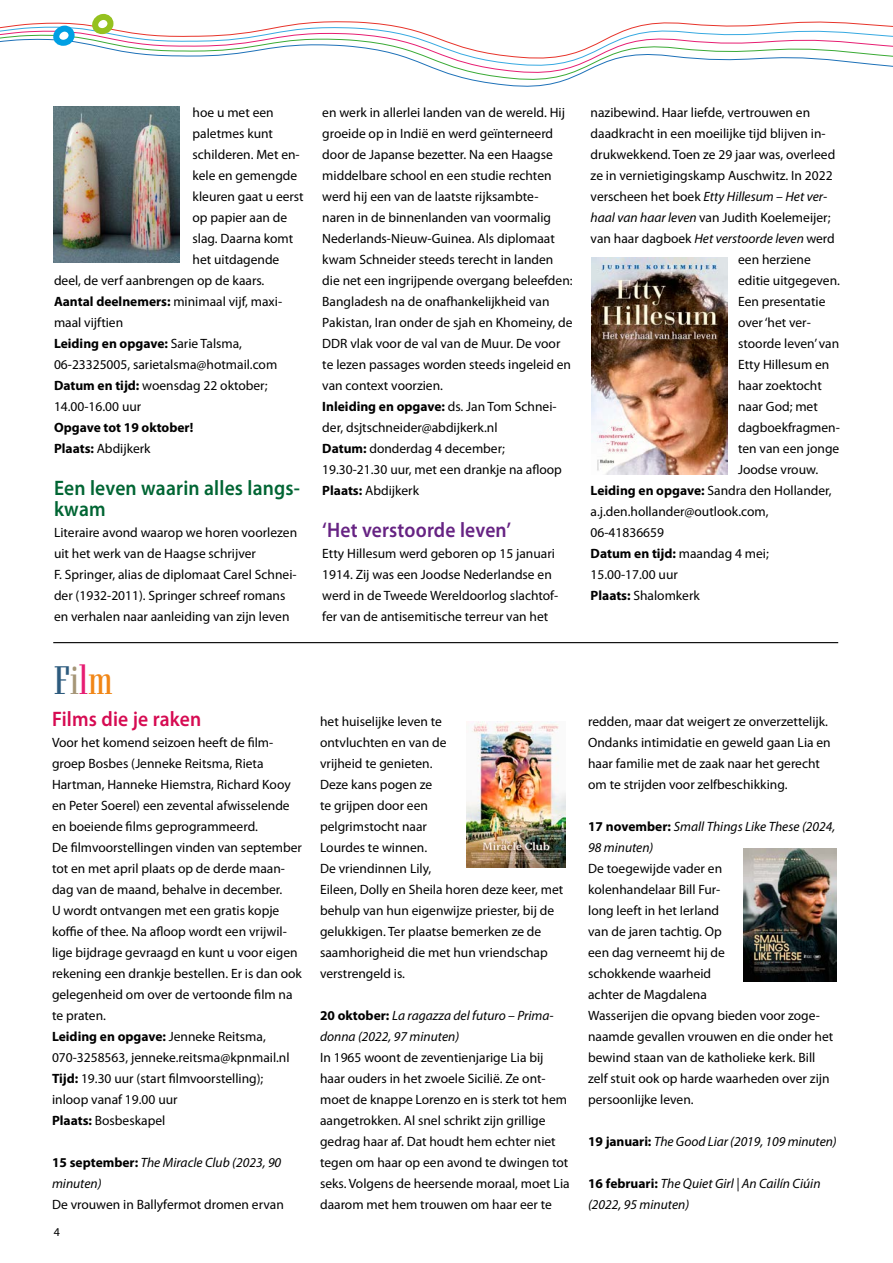
<style>
.page{position:relative;width:893px;height:1263px;background:#fff}
.page>*{position:absolute;margin:0;border:0;box-sizing:border-box;transform-origin:0 0}
.t1{font:39px "Gimlet Display Compressed";color:#2d5b7e}
.t2{font:600 21px/21px "Myriad Pro";letter-spacing:.01em;color:#006533;scale:.93 1}
.t3{font:600 21px "Myriad Pro";letter-spacing:.01em;color:#662383;scale:.93 1}
.t4{font:600 21px "Myriad Pro";letter-spacing:.01em;color:#d60b52;scale:.93 1}
.t5{font:13.5px/21px "Myriad Pro";color:#000}
.t6{font:italic 13.5px/21px "Myriad Pro";color:#000}
.t7{font:700 13.5px/21px "Myriad Pro";color:#000}
.t8{font:12px "Myriad Pro";color:#000}
.s1{font-weight:700}
.s2{font-weight:400}
.s3{color:#a59677}
.s4{color:#e71d72}
.s5{color:#f18616}
.s6{font-weight:700;font-style:normal}
.s7{font-style:normal}
.s8{font-style:italic}
</style>
<div class="page">
<svg style="left:9px;top:13px;width:884px;height:13px"></svg>
<svg style="left:0;top:26px;width:893px;height:81px"></svg>
<div style="left:95px;top:17px;width:15px;height:14px;background:#fff;border-radius:50%"></div>
<div style="left:92px;top:14px;width:21px;height:20px;border:6px solid #95c11f;border-radius:50%"></div>
<svg style="left:56px;top:28px;width:16px;height:15px"></svg>
<div style="left:53px;top:25px;width:22px;height:21px;border:6px solid #009fe3;border-radius:50%"></div>
<img style="left:53px;top:107px;width:127px;height:155px">
<img style="left:591px;top:258px;width:137px;height:216px">
<hr style="left:53px;top:642px;width:785px;height:1px;background:#000">
<img style="left:467px;top:721px;width:99px;height:146px">
<img style="left:744px;top:848px;width:93px;height:133px">
<p class="t5" style="left:193px;top:102px;width:83px">hoe u met een</p>
<p class="t5" style="left:193px;top:123px;width:82px">paletmes kunt</p>
<p class="t5" style="left:193px;top:144px;width:109px">schilderen. Met en-</p>
<p class="t5" style="left:193px;top:165px;width:106px">kele en gemengde</p>
<p class="t5" style="left:193px;top:186px;width:113px">kleuren gaat u eerst</p>
<p class="t5" style="left:193px;top:207px;width:96px">op papier aan de</p>
<p class="t5" style="left:193px;top:228px;width:102px">slag. Daarna komt</p>
<p class="t5" style="left:193px;top:249px;width:88px">het uitdagende</p>
<p class="t5" style="left:54px;top:270px;width:212px">deel, de verf aanbrengen op de kaars.</p>
<p class="t5" style="left:54px;top:291px;width:230px"><span class="s1">Aantal deelnemers:</span> minimaal vijf, maxi-</p>
<p class="t5" style="left:54px;top:312px;width:71px">maal vijftien</p>
<p class="t7" style="left:54px;top:333px;width:190px">Leiding en opgave: <span class="s2">Sarie Talsma,</span></p>
<p class="t5" style="left:54px;top:354px;width:225px">06-23325005, sarietalsma@hotmail.com</p>
<p class="t5" style="left:54px;top:375px;width:215px"><span class="s1">Datum en tijd:</span> woensdag 22 oktober;</p>
<p class="t5" style="left:54px;top:396px;width:89px">14.00-16.00 uur</p>
<p class="t7" style="left:54px;top:417px;width:141px">Opgave tot 19 oktober!<br>Plaats: <span class="s2">Abdijkerk</span></p>
<h2 class="t2" style="left:54px;top:477px;width:266px">Een leven waarin alles langs&shy;kwam</h2>
<p class="t5" style="left:54px;top:522px;width:245px">Literaire avond waarop we horen voorlezen uit het werk van de Haagse schrijver<br>F. Springer, alias de diplomaat Carel Schnei&shy;der (1932-2011). Springer schreef romans en verhalen naar aanleiding van zijn leven</p>
<h1 class="t1" style="left:54px;top:653px;width:60px">F<span class="s3">i</span><span class="s4">l</span><span class="s5">m</span></h1>
<h2 class="t4" style="left:52px;top:706px;width:162px">Films die je raken</h2>
<p class="t5" style="left:52px;top:732px;width:252px">Voor het komend seizoen heeft de film&shy;groep Bosbes (Jenneke Reitsma, Rieta Hartman, Hanneke Hiemstra, Richard Kooy en Peter Soerel) een zevental afwisselende en boeiende films geprogrammeerd.<br>De filmvoorstellingen vinden van september tot en met april plaats op de derde maan&shy;dag van de maand, behalve in december.<br>U wordt ontvangen met een gratis kopje koffie of thee. Na afloop wordt een vrijwil&shy;lige bijdrage gevraagd en kunt u voor eigen rekening een drankje bestellen. Er is dan ook gelegenheid om over de vertoonde film na te praten.<br><span class="s1">Leiding en opgave:</span> Jenneke Reitsma, 070-3258563, jenneke.reitsma@kpnmail.nl <span class="s1">Tijd:</span> 19.30 uur (start filmvoorstelling); inloop vanaf 19.00 uur<br><span class="s1">Plaats:</span> Bosbeskapel</p>
<p class="t6" style="left:52px;top:1152px;width:231px"><span class="s6">15 september:</span> The Miracle Club (2023, 90 minuten)</p>
<p class="t5" style="left:52px;top:1194px;width:233px">De vrouwen in Ballyfermot dromen ervan</p>
<p class="t8" style="left:54px;top:1224px;width:8px">4</p>
<p class="t5" style="left:322px;top:102px;width:252px">en werk in allerlei landen van de wereld. Hij groeide op in Indië en werd geïnterneerd door de Japanse bezetter. Na een Haagse middelbare school en een studie rechten werd hij een van de laatste rijksambte&shy;naren in de binnenlanden van voormalig Nederlands-Nieuw-Guinea. Als diplomaat kwam Schneider steeds terecht in landen die net een ingrijpende overgang beleefden:<br>Bangladesh na de onafhankelijkheid van Pakistan, Iran onder de sjah en Khomeiny, de DDR vlak voor de val van de Muur. De voor te lezen passages worden steeds ingeleid en van context voorzien.<br><span class="s1">Inleiding en opgave:</span> ds. Jan Tom Schnei&shy;der, dsjtschneider@abdijkerk.nl<br><span class="s1">Datum:</span> donderdag 4 december; 19.30-21.30 uur, met een drankje na afloop <span class="s1">Plaats:</span> Abdijkerk</p>
<h2 class="t3" style="left:322px;top:517px;width:204px">‘Het verstoorde leven’</h2>
<p class="t5" style="left:322px;top:543px;width:238px">Etty Hillesum werd geboren op 15 januari 1914. Zij was een Joodse Nederlandse en werd in de Tweede Wereldoorlog slachtof&shy;fer van de antisemitische terreur van het</p>
<p class="t5" style="left:591px;top:102px;width:221px">nazibewind. Haar liefde, vertrouwen en</p>
<p class="t5" style="left:591px;top:123px;width:237px">daadkracht in een moeilijke tijd blijven in-</p>
<p class="t5" style="left:591px;top:144px;width:246px">drukwekkend. Toen ze 29 jaar was, overleed</p>
<p class="t5" style="left:591px;top:165px;width:244px">ze in vernietigingskamp Auschwitz. In 2022</p>
<p class="t6" style="left:591px;top:186px;width:238px"><span class="s7">verscheen het boek</span> Etty Hillesum – Het ver-</p>
<p class="t5" style="left:591px;top:207px;width:241px"><span class="s8">haal van haar leven</span> van Judith Koelemeijer;</p>
<p class="t5" style="left:591px;top:228px;width:246px">van haar dagboek <span class="s8">Het verstoorde leven</span> werd</p>
<p class="t5" style="left:738px;top:249px;width:74px">een herziene</p>
<p class="t5" style="left:738px;top:270px;width:103px">editie uitgegeven.</p>
<p class="t5" style="left:738px;top:291px;width:89px">Een presentatie</p>
<p class="t5" style="left:738px;top:312px;width:74px">over ‘het ver-</p>
<p class="t5" style="left:738px;top:333px;width:103px">stoorde leven’ van</p>
<p class="t5" style="left:738px;top:354px;width:93px">Etty Hillesum en</p>
<p class="t5" style="left:738px;top:375px;width:85px">haar zoektocht</p>
<p class="t5" style="left:738px;top:396px;width:81px">naar God; met</p>
<p class="t5" style="left:738px;top:417px;width:103px">dagboekfragmen-</p>
<p class="t5" style="left:738px;top:438px;width:103px">ten van een jonge</p>
<p class="t5" style="left:738px;top:459px;width:82px">Joodse vrouw.</p>
<p class="t5" style="left:591px;top:480px;width:243px"><span class="s1">Leiding en opgave:</span> Sandra den Hollander,</p>
<p class="t5" style="left:591px;top:501px;width:179px">a.j.den.hollander@outlook.com,</p>
<p class="t5" style="left:591px;top:522px;width:75px">06-41836659</p>
<p class="t7" style="left:591px;top:543px;width:180px">Datum en tijd: <span class="s2">maandag 4 mei;</span></p>
<p class="t5" style="left:591px;top:564px;width:89px">15.00-17.00 uur</p>
<p class="t5" style="left:591px;top:585px;width:111px"><span class="s1">Plaats:</span> Shalomkerk</p>
<p class="t5" style="left:320px;top:711px;width:245px">het huiselijke leven te<br>ontvluchten en van de<br>vrijheid te genieten.<br>Deze kans pogen ze<br>te grijpen door een<br>pelgrimstocht naar<br>Lourdes te winnen.<br>De vriendinnen Lily,<br>Eileen, Dolly en Sheila horen deze keer, met behulp van hun eigenwijze priester, bij de gelukkigen. Ter plaatse bemerken ze de saamhorigheid die met hun vriendschap verstrengeld is.</p>
<p class="t6" style="left:320px;top:1005px;width:235px"><span class="s6">20 oktober:</span> La ragazza del futuro – Prima&shy;donna (2022, 97 minuten)</p>
<p class="t5" style="left:320px;top:1047px;width:251px">In 1965 woont de zeventienjarige Lia bij haar ouders in het zwoele Sicilië. Ze ont&shy;moet de knappe Lorenzo en is sterk tot hem aangetrokken. Al snel schrikt zijn grillige gedrag haar af. Dat houdt hem echter niet tegen om haar op een avond te dwingen tot seks. Volgens de heersende moraal, moet Lia daarom met hem trouwen om haar eer te</p>
<p class="t5" style="left:588px;top:711px;width:244px">redden, maar dat weigert ze onverzettelijk.<br>Ondanks intimidatie en geweld gaan Lia en haar familie met de zaak naar het gerecht om te strijden voor zelfbeschikking.</p>
<p class="t6" style="left:588px;top:816px;width:249px"><span class="s6">17 november:</span> Small Things Like These (2024,<br>98 minuten)</p>
<p class="t5" style="left:588px;top:858px;width:247px">De toegewijde vader en<br>kolenhandelaar Bill Fur-<br>long leeft in het Ierland<br>van de jaren tachtig. Op<br>een dag verneemt hij de<br>schokkende waarheid<br>achter de Magdalena<br>Wasserijen die opvang bieden voor zoge&shy;naamde gevallen vrouwen en die onder het bewind staan van de katholieke kerk. Bill zelf stuit ook op harde waarheden over zijn persoonlijke leven.</p>
<p class="t6" style="left:588px;top:1131px;width:250px"><span class="s6">19 januari:</span> The Good Liar (2019, 109 minuten)</p>
<p class="t6" style="left:588px;top:1173px;width:234px"><span class="s6">16 februari:</span> The Quiet Girl | An Cailín Ciúin (2022, 95 minuten)</p>
</div>
